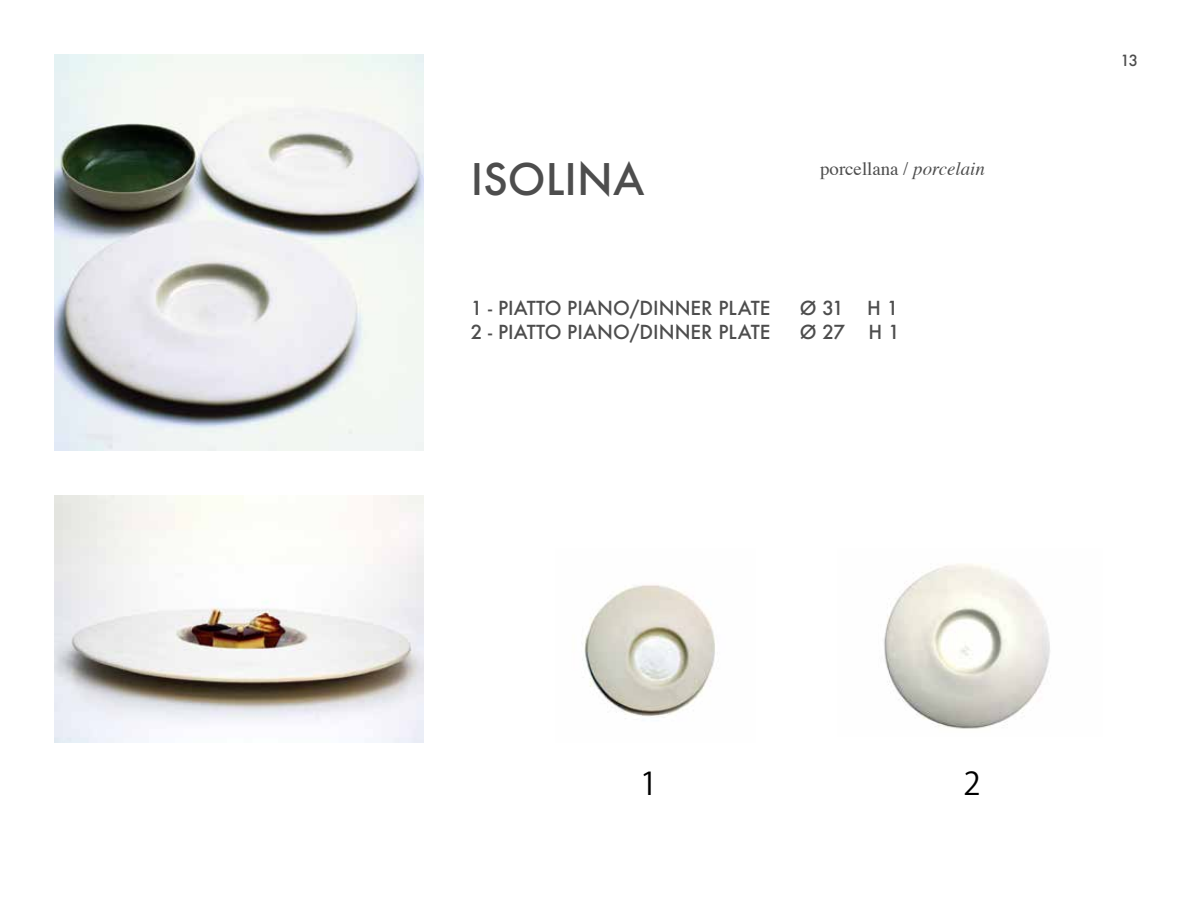
<style>
.page{position:relative;width:1200px;height:900px;background:#fff}
.page>*{position:absolute;margin:0;border:0;box-sizing:border-box;transform-origin:0 0}
.t1{font:500 42.45px "Futura";color:#4d4d4d}
.t2{font:31.35px "Koz Go Pr 6 N";color:#000}
.t3{font:500 18.9px "Futura";color:#4d4d4d}
.t4{font:18.9px "Times";color:#4d4d4d}
.t5{font:500 15px "Futura";color:#4d4d4d}
.s1{font-style:italic}
</style>
<div class="page">
<img style="left:884px;top:564px;width:166px;height:165px">
<img style="left:54px;top:54px;width:370px;height:396px">
<img style="left:582px;top:585px;width:133px;height:133px">
<img style="left:54px;top:496px;width:370px;height:246px">
<h1 class="t1" style="left:471px;top:151px;width:175px">ISOLINA</h1>
<p class="t4" style="left:820px;top:160px;width:166px">porcellana / <span class="s1">porcelain</span></p>
<p class="t3" style="left:471px;top:296px;width:301px">1 - PIATTO PIANO/DINNER PLATE</p>
<p class="t3" style="left:800px;top:296px;width:100px">Ø 31 H 1</p>
<p class="t3" style="left:471px;top:319px;width:301px">2 - PIATTO PIANO/DINNER PLATE</p>
<p class="t3" style="left:800px;top:319px;width:101px">Ø 27 H 1</p>
<p class="t5" style="left:1121px;top:51px;width:19px">13</p>
<h2 class="t2" style="left:640px;top:765px;width:19px">1</h2>
<h2 class="t2" style="left:964px;top:765px;width:19px">2</h2>
</div>
